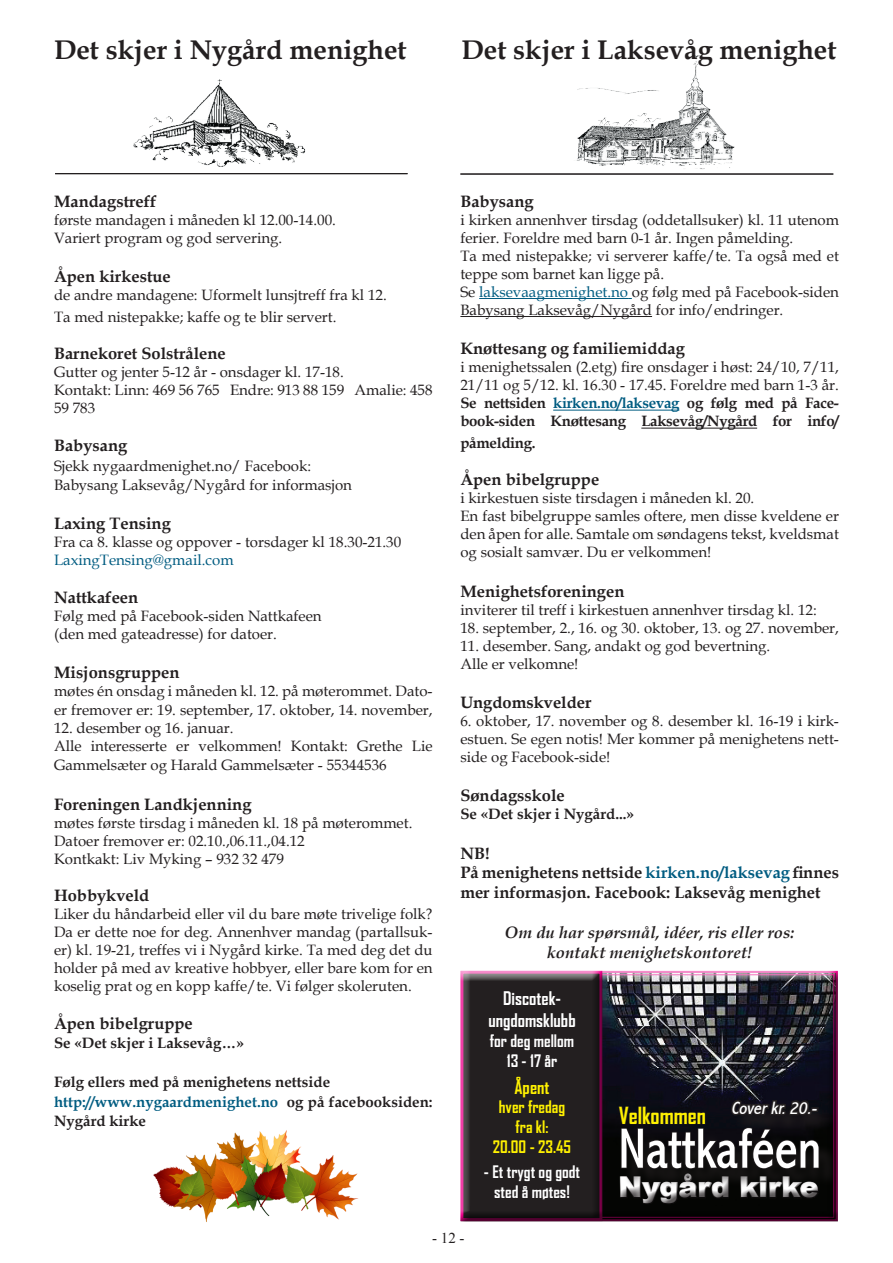
<style>
.page{position:relative;width:893px;height:1263px;background:#fff}
.page>*{position:absolute;margin:0;border:0;box-sizing:border-box;transform-origin:0 0}
.t1{font:condensed 57.3px "Abadi";color:#fff;scale:.92 1}
.t2{font:900 28.5px "Arial";color:#fff}
.t3{font:700 27px "Book Antiqua";color:#231f20}
.t4{font:700 22.5px "Agency FB";color:#fff101}
.t5{font:700 18px "Agency FB";color:#fff}
.t6{font:italic condensed 18px "Abadi";color:#fff}
.t7{font:700 18px "Agency FB";color:#fff101}
.t8{font:700 16.5px/19.8px "Book Antiqua";color:#231f20}
.t9{font:italic 700 16.5px "Book Antiqua";color:#231f20}
.t10{font:700 16.5px "Agency FB";color:#fff}
.t11{font:700 16.5px "Agency FB";color:#fff101}
.t12{font:15px/18px "Book Antiqua";color:#231f20}
.t13{font:700 15px/18px "Book Antiqua";letter-spacing:-.02em;color:#231f20}
.t14{font:700 15px "Book Antiqua";color:#231f20}
.t15{font:700 15px/19.5px "Book Antiqua";color:#005c81}
.t16{font:15px "Book Antiqua";color:#005c81}
.t17{font:15px "Times New Roman";color:#231f20}
.s1{color:#231f20}
.s2{color:#005c81}
</style>
<div class="page">
<div style="left:452px;top:963px;width:397px;height:270px;background:#231f20;opacity:.75"></div>
<img style="left:133px;top:79px;width:172px;height:88px">
<hr style="left:460px;top:174px;width:373px;height:1px;background:#231f20">
<img style="left:576px;top:56px;width:159px;height:113px">
<hr style="left:55px;top:173px;width:353px;height:1px;background:#231f20">
<hr style="left:55px;top:174px;width:353px;height:1px;background:#231f20">
<hr style="left:479px;top:298px;width:149px;height:1px;background:#005c81">
<hr style="left:460px;top:316px;width:192px;height:1px;background:#231f20">
<hr style="left:553px;top:410px;width:126px;height:1px;background:#005c81">
<hr style="left:641px;top:428px;width:116px;height:1px;background:#231f20">
<div style="left:458px;top:970px;width:146px;height:252px;background:#231f20;opacity:.75"></div>
<div style="left:733px;top:1103px;width:103px;height:32px;background:#231f20;opacity:.75"></div>
<div style="left:611px;top:1168px;width:219px;height:42px;background:#040503"></div>
<div style="left:624px;top:1130px;width:214px;height:57px;background:#231f20;opacity:.75"></div>
<svg style="left:503px;top:991px;width:57px;height:15px"></svg>
<div style="left:488px;top:1012px;width:88px;height:55px;background:#231f20"></div>
<svg style="left:618px;top:1098px;width:202px;height:106px"></svg>
<img style="left:153px;top:1130px;width:206px;height:92px">
<hr style="left:892px;top:29px;width:1px;height:48px;background:#231f20">
<p class="t3" style="left:54px;top:31px;width:354px">Det skjer i Nygård menighet</p>
<p class="t3" style="left:461px;top:31px;width:376px">Det skjer i Laksevåg menighet</p>
<p class="t8" style="left:54px;top:191px;width:104px">Mandagstreff</p>
<p class="t12" style="left:54px;top:210px;width:283px">første mandagen i måneden kl 12.00-14.00.</p>
<p class="t12" style="left:54px;top:228px;width:230px">Variert program og god servering.</p>
<p class="t8" style="left:54px;top:267px;width:118px">Åpen kirkestue</p>
<p class="t12" style="left:54px;top:286px;width:334px">de andre mandagene: Uformelt lunsjtreff fra kl 12.</p>
<p class="t12" style="left:54px;top:307px;width:284px">Ta med nistepakke; kaffe og te blir servert.</p>
<p class="t8" style="left:54px;top:344px;width:173px">Barnekoret Solstrålene</p>
<p class="t12" style="left:54px;top:363px;width:291px">Gutter og jenter 5-12 år - onsdager kl. 17-18.</p>
<p class="t12" style="left:54px;top:381px;width:380px">Kontakt: Linn: 469 56 765 Endre: 913 88 159 Amalie: 458<br>59 783</p>
<p class="t8" style="left:54px;top:435px;width:75px">Babysang</p>
<p class="t12" style="left:54px;top:456px;width:259px">Sjekk nygaardmenighet.no/ Facebook:</p>
<p class="t12" style="left:54px;top:476px;width:300px">Babysang Laksevåg/Nygård for informasjon</p>
<p class="t8" style="left:54px;top:514px;width:118px">Laxing Tensing</p>
<p class="t12" style="left:54px;top:533px;width:349px">Fra ca 8. klasse og oppover - torsdager kl 18.30-21.30</p>
<p class="t16" style="left:54px;top:550px;width:181px">LaxingTensing@gmail.com</p>
<p class="t8" style="left:54px;top:587px;width:86px">Nattkafeen</p>
<p class="t12" style="left:54px;top:606px;width:269px">Følg med på Facebook-siden Nattkafeen</p>
<p class="t12" style="left:54px;top:624px;width:224px">(den med gateadresse) for datoer.</p>
<p class="t8" style="left:54px;top:663px;width:127px">Misjonsgruppen</p>
<p class="t12" style="left:54px;top:682px;width:380px">møtes én onsdag i måneden kl. 12. på møterommet. Dato&shy;er fremover er: 19. september, 17. oktober, 14. november,</p>
<p class="t12" style="left:54px;top:718px;width:181px">12. desember og 16. januar.</p>
<p class="t12" style="left:54px;top:735px;width:380px;line-height:19.8px">Alle interesserte er velkommen! Kontakt: Grethe Lie<br>Gammelsæter og Harald Gammelsæter - 55344536</p>
<p class="t8" style="left:54px;top:794px;width:199px">Foreningen Landkjenning</p>
<p class="t12" style="left:54px;top:813px;width:360px">møtes første tirsdag i måneden kl. 18 på møterommet.</p>
<p class="t12" style="left:54px;top:831px;width:252px">Datoer fremover er: 02.10.,06.11.,04.12</p>
<p class="t12" style="left:54px;top:849px;width:231px">Kontkakt: Liv Myking – 932 32 479</p>
<p class="t8" style="left:54px;top:885px;width:97px">Hobbykveld</p>
<p class="t12" style="left:54px;top:905px;width:380px;text-align:justify">Liker du håndarbeid eller vil du bare møte trivelige folk?<br>Da er dette noe for deg. Annenhver mandag (partallsuk&shy;er) kl. 19-21, treffes vi i Nygård kirke. Ta med deg det du holder på med av kreative hobbyer, eller bare kom for en koselig prat og en kopp kaffe/te. Vi følger skoleruten.</p>
<p class="t8" style="left:54px;top:1013px;width:140px">Åpen bibelgruppe</p>
<p class="t14" style="left:54px;top:1033px;width:191px">Se «Det skjer i Laksevåg…»</p>
<p class="t14" style="left:54px;top:1072px;width:278px">Følg ellers med på menighetens nettside</p>
<p class="t15" style="left:54px;top:1092px;width:380px">http://www.nygaardmenighet.no <span class="s1">og på facebooksiden:<br>Nygård kirke</span></p>
<p class="t8" style="left:460px;top:191px;width:75px">Babysang</p>
<p class="t12" style="left:460px;top:210px;width:380px">i kirken annenhver tirsdag (oddetallsuker) kl. 11 utenom ferier. Foreldre med barn 0-1 år. Ingen påmelding.</p>
<p class="t12" style="left:460px;top:246px;width:380px">Ta med nistepakke; vi serverer kaffe/te. Ta også med et teppe som barnet kan ligge på.</p>
<p class="t12" style="left:460px;top:282px;width:380px">Se <span class="s2">laksevaagmenighet.no</span> og følg med på Facebook-siden<br>Babysang Laksevåg/Nygård for info/endringer.</p>
<p class="t8" style="left:460px;top:339px;width:226px">Knøttesang og familiemiddag</p>
<p class="t12" style="left:460px;top:358px;width:380px">i menighetssalen (2.etg) fire onsdager i høst: 24/10, 7/11,<br>21/11 og 5/12. kl. 16.30 - 17.45. Foreldre med barn 1-3 år.</p>
<p class="t13" style="left:460px;top:394px;width:380px">Se nettsiden <span class="s2">kirken.no/laksevag</span> og følg med på Face&shy;book-siden Knøttesang Laksevåg/Nygård for info/</p>
<p class="t13" style="left:460px;top:434px;width:77px">påmelding.</p>
<p class="t8" style="left:460px;top:470px;width:140px">Åpen bibelgruppe</p>
<p class="t12" style="left:460px;top:489px;width:295px">i kirkestuen siste tirsdagen i måneden kl. 20.</p>
<p class="t12" style="left:460px;top:507px;width:380px;text-align:justify">En fast bibelgruppe samles oftere, men disse kveldene er den åpen for alle. Samtale om søndagens tekst, kveldsmat og sosialt samvær. Du er velkommen!</p>
<p class="t8" style="left:460px;top:581px;width:166px">Menighetsforeningen</p>
<p class="t12" style="left:460px;top:600px;width:358px">inviterer til treff i kirkestuen annenhver tirsdag kl. 12:</p>
<p class="t12" style="left:460px;top:618px;width:380px">18. september, 2., 16. og 30. oktober, 13. og 27. november,</p>
<p class="t12" style="left:460px;top:636px;width:311px">11. desember. Sang, andakt og god bevertning.</p>
<p class="t12" style="left:460px;top:654px;width:120px">Alle er velkomne!</p>
<p class="t8" style="left:460px;top:692px;width:133px">Ungdomskvelder</p>
<p class="t12" style="left:460px;top:711px;width:380px;text-align:justify">6. oktober, 17. november og 8. desember kl. 16-19 i kirk&shy;estuen. Se egen notis! Mer kommer på menighetens nett&shy;side og Facebook-side!</p>
<p class="t8" style="left:460px;top:785px;width:106px">Søndagsskole</p>
<p class="t14" style="left:460px;top:803px;width:175px">Se «Det skjer i Nygård...»</p>
<p class="t8" style="left:460px;top:843px;width:31px">NB!</p>
<p class="t8" style="left:460px;top:863px;width:380px">På menighetens nettside <span class="s2">kirken.no/laksevag</span> finnes mer informasjon. Facebook: Laksevåg menighet</p>
<p class="t9" style="left:505px;top:921px;width:291px">Om du har spørsmål, idéer, ris eller ros:</p>
<p class="t9" style="left:547px;top:940px;width:207px">kontakt menighetskontoret!</p>
<p class="t5" style="left:503px;top:987px;width:59px">Discotek-</p>
<p class="t5" style="left:488px;top:1009px;width:89px">ungdomsklubb</p>
<p class="t10" style="left:490px;top:1030px;width:86px">for deg mellom</p>
<p class="t10" style="left:507px;top:1050px;width:52px">13 - 17 år</p>
<p class="t7" style="left:514px;top:1075px;width:36px">Åpent</p>
<p class="t11" style="left:499px;top:1097px;width:68px">hver fredag</p>
<p class="t11" style="left:516px;top:1117px;width:34px">fra kl:</p>
<p class="t11" style="left:493px;top:1136px;width:80px">20.00 - 23.45</p>
<p class="t10" style="left:484px;top:1162px;width:98px">- Et trygt og godt</p>
<p class="t10" style="left:494px;top:1182px;width:77px">sted å møtes!</p>
<p class="t4" style="left:619px;top:1101px;width:89px">Velkommen</p>
<p class="t6" style="left:731px;top:1097px;width:91px">Coverkr.20.-</p>
<p class="t1" style="left:618px;top:1115px;width:222px">Nattkaféen</p>
<h2 class="t2" style="left:618px;top:1166px;width:202px">Nygård kirke</h2>
<p class="t17" style="left:432px;top:1227px;width:34px">- 12 -</p>
</div>
